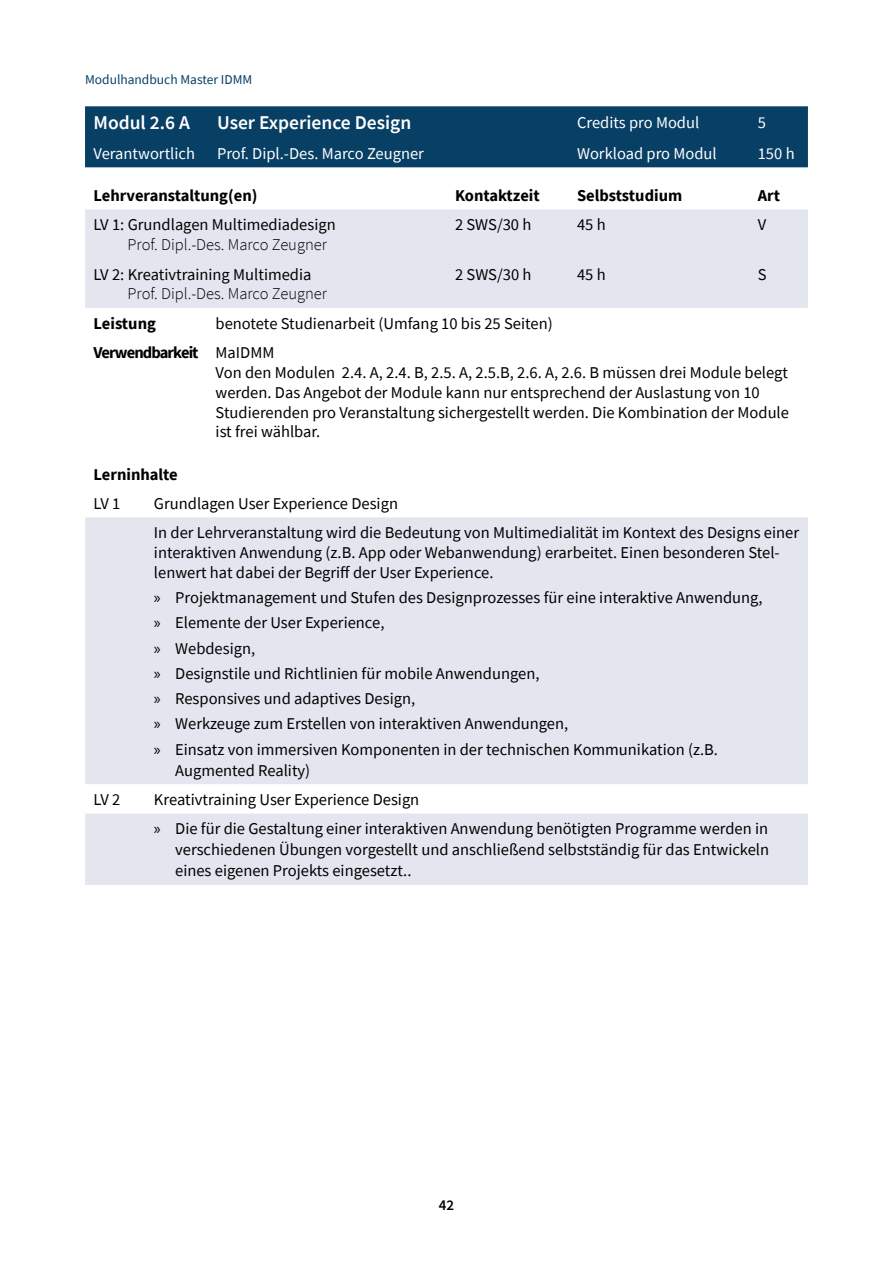
<style>
.page{position:relative;width:893px;height:1263px;background:#fff}
.page>*{position:absolute;margin:0;border:0;box-sizing:border-box;transform-origin:0 0}
.t1{font:600 19.5px "Source Sans Pro";color:#fff}
.t2{font:16.5px/25.2px "Source Sans Pro";color:#000}
.t3{font:16.5px "Source Sans Pro";color:#fff}
.t4{font:700 16.5px "Source Sans Pro";color:#000}
.t5{font:300 16.5px "Source Sans Pro";color:#000}
.t6{font:600 15px "Source Sans Pro";color:#000}
.t7{font:13.5px "Source Sans Pro";color:#083f65}
.s1{font-weight:700}
.s2{font-family:"Myriad Pro"}
</style>
<div class="page">
<div style="left:85px;top:106px;width:723px;height:61px;background:#083f65"></div>
<svg style="left:85px;top:209px;width:723px;height:676px;fill:#e3e6ee"></svg>
<p class="t7" style="left:85px;top:71px;width:169px">Modulhandbuch Master IDMM</p>
<p class="t1" style="left:94px;top:110px;width:98px">Modul 2.6 A</p>
<p class="t1" style="left:217px;top:110px;width:196px">User Experience Design</p>
<p class="t3" style="left:577px;top:112px;width:124px">Credits pro Modul</p>
<p class="t3" style="left:758px;top:112px;width:10px">5</p>
<p class="t3" style="left:94px;top:143px;width:103px">Verantwortlich</p>
<p class="t3" style="left:217px;top:143px;width:208px">Prof. Dipl.-Des. Marco Zeugner</p>
<p class="t3" style="left:577px;top:143px;width:141px">Workload pro Modul</p>
<p class="t3" style="left:758px;top:143px;width:38px">150 h</p>
<p class="t4" style="left:94px;top:184px;width:165px">Lehrveranstaltung(en)</p>
<p class="t4" style="left:455px;top:184px;width:86px">Kontaktzeit</p>
<p class="t4" style="left:577px;top:184px;width:107px">Selbststudium</p>
<p class="t4" style="left:758px;top:184px;width:24px">Art</p>
<p class="t2" style="left:94px;top:212px;width:244px">LV 1: Grundlagen Multimediadesign</p>
<p class="t5" style="left:128px;top:235px;width:201px">Prof. Dipl.-Des. Marco Zeugner</p>
<p class="t2" style="left:455px;top:212px;width:78px">2 SWS/30 h</p>
<p class="t2" style="left:577px;top:212px;width:30px">45 h</p>
<p class="t2" style="left:758px;top:212px;width:10px">V</p>
<p class="t2" style="left:94px;top:261px;width:219px">LV 2: Kreativtraining Multimedia</p>
<p class="t5" style="left:128px;top:284px;width:201px">Prof. Dipl.-Des. Marco Zeugner</p>
<p class="t2" style="left:455px;top:261px;width:78px">2 SWS/30 h</p>
<p class="t2" style="left:577px;top:261px;width:30px">45 h</p>
<p class="t2" style="left:758px;top:261px;width:10px">S</p>
<p class="t2" style="left:94px;top:308px;width:461px;line-height:29.4px;text-indent:122px">benotete Studienarbeit (Umfang 10 bis 25 Seiten)<br><span class="s1">Verwendbarkeit</span> MaIDMM</p>
<p class="t2" style="left:216px;top:362px;width:575px;line-height:19.8px">Von den Modulen 2.4. A, 2.4. B, 2.5. A, 2.5.B, 2.6. A, 2.6. B müssen drei Module belegt werden. Das Angebot der Module kann nur entsprechend der Auslastung von 10<br>Studierenden pro Veranstaltung sichergestellt werden. Die Kombination der Module ist frei wählbar.</p>
<p class="t4" style="left:94px;top:463px;width:86px">Lerninhalte</p>
<p class="t2" style="left:94px;top:491px;width:28px">LV 1</p>
<p class="t2" style="left:154px;top:489px;width:647px;line-height:29.4px">Grundlagen User Experience Design<br>In der Lehrveranstaltung wird die Bedeutung von Multimedialität im Kontext des Designs einer</p>
<p class="t2" style="left:154px;top:543px;width:627px;line-height:19.8px">interaktiven Anwendung (z.B. App oder Webanwendung) erarbeitet. Einen besonderen Stel&shy;lenwert hat dabei der Begriff der User Experience.</p>
<p class="t2" style="left:154px;top:585px;width:610px"><span class="s2">»</span> Projektmanagement und Stufen des Designprozesses für eine interaktive Anwendung, <span class="s2">»</span> Elemente der User Experience,<br><span class="s2">»</span> Webdesign,<br><span class="s2">»</span> Designstile und Richtlinien für mobile Anwendungen,<br><span class="s2">»</span> Responsives und adaptives Design,<br><span class="s2">»</span> Werkzeuge zum Erstellen von interaktiven Anwendungen,<br><span class="s2">»</span> Einsatz von immersiven Komponenten in der technischen Kommunikation (z.B.</p>
<p class="t2" style="left:175px;top:757px;width:137px">Augmented Reality)</p>
<p class="t2" style="left:94px;top:787px;width:28px">LV 2</p>
<p class="t2" style="left:154px;top:785px;width:616px;line-height:29.4px">Kreativtraining User Experience Design<br><span class="s2">»</span> Die für die Gestaltung einer interaktiven Anwendung benötigten Programme werden in</p>
<p class="t2" style="left:175px;top:839px;width:595px;line-height:21px">verschiedenen Übungen vorgestellt und anschließend selbstständig für das Entwickeln eines eigenen Projekts eingesetzt..</p>
<p class="t4" style="left:94px;top:312px;width:64px">Leistung</p>
<p class="t6" style="left:439px;top:1195px;width:17px">42</p>
</div>
